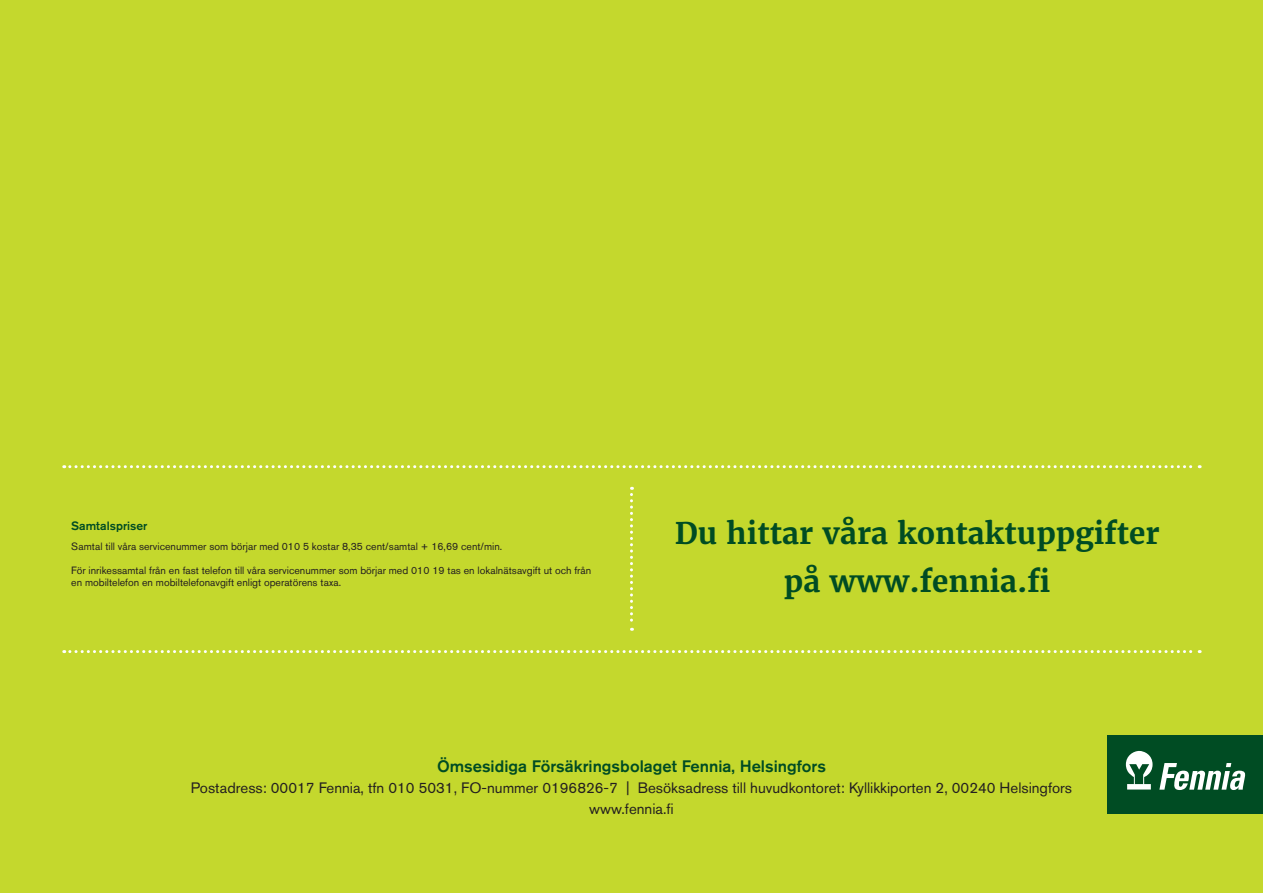
<style>
.page{position:relative;width:1263px;height:893px;background:#c4d82d}
.page>*{position:absolute;margin:0;border:0;box-sizing:border-box;transform-origin:0 0}
.PÄÄOTSIKKO{font:700 29.7px/48.3px "Merriweather";color:#004c23;text-align:center}
.LEIPÄTEKSTI{font:500 16.5px "Akzidenz Grotesk BQ";color:#004c23}
.LEIPÄTEKSTI-2{font:15px "Akzidenz Grotesk BQ";color:#231f20}
.t1{font:500 12px "Akzidenz Grotesk BQ";color:#004c23}
.t2{font:10.5px/12px "Akzidenz Grotesk BQ";color:#231f20}
</style>
<div class="page">
<div style="left:1108px;top:735px;width:155px;height:79px;background:#004c23"></div>
<svg style="left:64px;top:465px;width:1181px;height:325px"></svg>
<p class="t1" style="left:71px;top:518px;width:78px">Samtalspriser</p>
<p class="t2" style="left:71px;top:541px;width:432px">Samtal till våra servicenummer som börjar med 010 5 kostar 8,35 cent/samtal + 16,69 cent/min.</p>
<p class="t2" style="left:71px;top:565px;width:521px">För inrikessamtal från en fast telefon till våra servicenummer som börjar med 010 19 tas en lokalnätsavgift ut och från en mobiltelefon en mobiltelefonavgift enligt operatörens taxa.</p>
<p class="PÄÄOTSIKKO" style="left:675px;top:509px;width:486px">Du hittar våra kontaktuppgifter på www.fennia.fi</p>
<p class="LEIPÄTEKSTI" style="left:437px;top:756px;width:390px">Ömsesidiga Försäkringsbolaget Fennia, Helsingfors</p>
<p class="LEIPÄTEKSTI-2" style="left:191px;top:779px;width:883px">Postadress: 00017 Fennia, tfn 010 5031, FO-nummer 0196826-7 | Besöksadress till huvudkontoret: Kyllikkiporten 2, 00240 Helsingfors</p>
<p class="LEIPÄTEKSTI-2" style="left:589px;top:800px;width:86px">www.fennia.fi</p>
</div>
